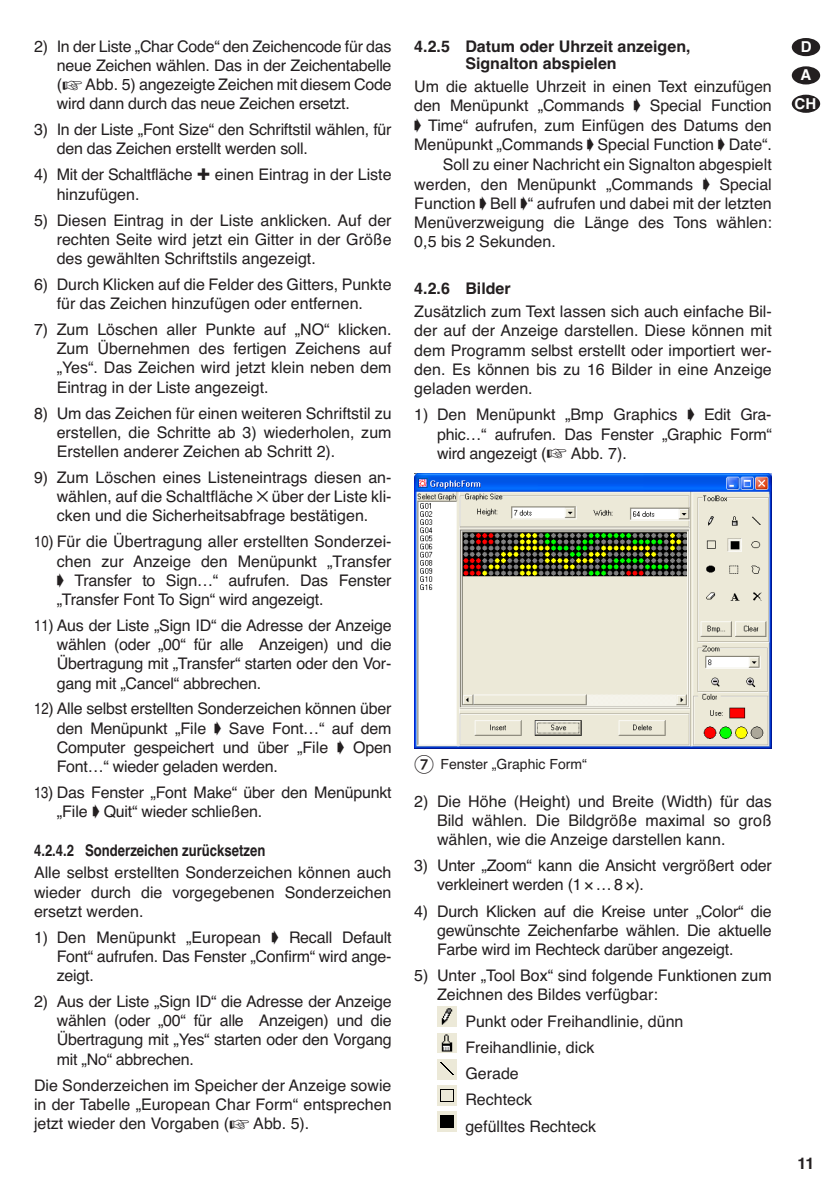
<style>
.page{position:relative;width:840px;height:1191px;background:#fff}
.page>*{position:absolute;margin:0;border:0;box-sizing:border-box;transform-origin:0 0}
.t1{font:16px/19.2px "Helvetica";color:#231f20;text-align:justify}
.t2{font:700 16px/17.6px "Helvetica";color:#231f20}
.t3{font:700 condensed 16px "Helvetica";color:#231f20}
.t4{font:700 15px/28.4px "Helvetica";color:#fff;text-align:center}
.t5{font:14px "Helvetica";color:#231f20}
.s1{font-stretch:condensed}
.s2{font-family:"Koz Go Pro";font-weight:500;font-size:20px}
</style>
<div class="page">
<div style="left:791px;top:38px;width:28px;height:18px;background:#231f20;border-radius:50%"></div>
<div style="left:791px;top:66px;width:28px;height:18px;background:#231f20;border-radius:50%"></div>
<div style="left:791px;top:95px;width:28px;height:18px;background:#231f20;border-radius:50%"></div>
<img style="left:437px;top:1111px;width:19px;height:20px">
<img style="left:437px;top:1085px;width:19px;height:20px">
<img style="left:437px;top:1059px;width:19px;height:20px">
<img style="left:437px;top:1033px;width:19px;height:20px">
<img style="left:437px;top:1006px;width:19px;height:20px">
<img style="left:414px;top:473px;width:356px;height:275px">
<p class="t1" style="left:57px;top:38px;width:336px;text-indent:-23px">2) In der Liste „Char Code“ den Zeichencode für das neue Zeichen wählen. Das in der Zeichentabelle (☞ Abb. 5) angezeigte Zeichen mit diesem Code wird dann durch das neue Zeichen ersetzt.</p>
<p class="t1" style="left:57px;top:122px;width:336px;text-indent:-23px">3) In der Liste „Font Size“ den Schriftstil wählen, für den das Zeichen erstellt werden soll.</p>
<p class="t1" style="left:34px;top:167px;width:160px">4) Mit der Schaltfläche</p>
<p class="t1" style="left:215px;top:167px;width:178px">einen Eintrag in der Liste</p>
<p class="t1" style="left:57px;top:186px;width:84px">hinzufügen.</p>
<p class="t1" style="left:57px;top:212px;width:336px;text-indent:-23px">5) Diesen Eintrag in der Liste anklicken. Auf der rechten Seite wird jetzt ein Gitter in der Größe des gewählten Schriftstils angezeigt.</p>
<p class="t1" style="left:34px;top:276px;width:359px;text-align:center">6) Durch Klicken auf die Felder des Gitters, Punkte für das Zeichen hinzufügen oder entfernen.</p>
<p class="t1" style="left:57px;top:321px;width:336px;text-indent:-23px">7) Zum Löschen aller Punkte auf „NO“ klicken.<br>Zum Übernehmen des fertigen Zeichens auf „Yes“. Das Zeichen wird jetzt klein neben dem Eintrag in der Liste angezeigt.</p>
<p class="t1" style="left:57px;top:405px;width:336px;text-indent:-23px">8) Um das Zeichen für einen weiteren Schriftstil zu erstellen, die Schritte ab 3) wiederholen, zum Erstellen anderer Zeichen ab Schritt 2).</p>
<p class="t1" style="left:57px;top:469px;width:336px;text-indent:-23px">9) Zum Löschen eines Listeneintrags diesen an - wählen, auf die Schaltfläche ✕ über der Liste kli&shy;cken und die Sicherheitsabfrage bestätigen.</p>
<p class="t1" style="left:57px;top:533px;width:336px;text-indent:-23px"><span class="s1">10</span>) Für die Übertragung aller erstellten Sonderzei&shy;chen zur Anzeige den Menüpunkt „Transfer ➧ Transfer to Sign…“ aufrufen. Das Fenster „Transfer Font To Sign“ wird angezeigt.</p>
<p class="t1" style="left:57px;top:617px;width:336px;text-indent:-23px"><span class="s1">11</span>) Aus der Liste „Sign ID“ die Adresse der Anzeige wählen (oder „00“ für alle Anzeigen) und die Übertragung mit „Transfer“ starten oder den Vor&shy;gang mit „Cancel“ abbrechen.</p>
<p class="t1" style="left:57px;top:701px;width:336px;text-indent:-23px"><span class="s1">12</span>) Alle selbst erstellten Sonderzeichen können über den Menüpunkt „File ➧ Save Font…“ auf dem Computer gespeichert und über „File ➧ Open Font…“ wieder geladen werden.</p>
<p class="t1" style="left:57px;top:784px;width:336px;text-indent:-23px"><span class="s1">13</span>) Das Fenster „Font Make“ über den Menüpunkt „File ➧ Quit“ wieder schließen.</p>
<p class="t3" style="left:34px;top:844px;width:233px">4.2.4.2 Sonderzeichen zurücksetzen</p>
<p class="t1" style="left:34px;top:864px;width:359px">Alle selbst erstellten Sonderzeichen können auch wieder durch die vorgegebenen Sonderzeichen ersetzt werden.</p>
<p class="t1" style="left:57px;top:929px;width:336px;text-indent:-23px">1) Den Menüpunkt „European ➧ Recall Default Font“ aufrufen. Das Fenster „Confirm“ wird ange&shy;zeigt.</p>
<p class="t1" style="left:57px;top:993px;width:336px;text-indent:-23px">2) Aus der Liste „Sign ID“ die Adresse der Anzeige wählen (oder „00“ für alle Anzeigen) und die Übertragung mit „Yes“ starten oder den Vorgang mit „No“ abbrechen.</p>
<p class="t1" style="left:34px;top:1076px;width:359px">Die Sonderzeichen im Speicher der Anzeige sowie in der Tabelle „European Char Form“ entsprechen jetzt wieder den Vorgaben (☞ Abb. 5).</p>
<p class="t2" style="left:465px;top:39px;width:226px;text-indent:-51px">4.2.5 Datum oder Uhrzeit anzeigen,<br>Signalton abspielen</p>
<p class="t1" style="left:414px;top:78px;width:359px">Um die aktuelle Uhrzeit in einen Text einzufügen</p>
<p class="t1" style="left:414px;top:98px;width:359px">den Menüpunkt „Commands ➧ Special Function</p>
<p class="t1" style="left:414px;top:117px;width:359px">➧ Time“ aufrufen, zum Einfügen des Datums den</p>
<p class="t1" style="left:414px;top:136px;width:359px">Menüpunkt „Commands ➧ Special Function ➧ Date“.</p>
<p class="t1" style="left:442px;top:157px;width:330px">Soll zu einer Nachricht ein Signalton abgespielt</p>
<p class="t1" style="left:414px;top:176px;width:359px">werden, den Menüpunkt „Commands ➧ Special</p>
<p class="t1" style="left:414px;top:195px;width:359px">Function ➧ Bell ➧“ aufrufen und dabei mit der letzten</p>
<p class="t1" style="left:414px;top:214px;width:359px">Menüverzweigung die Länge des Tons wählen:</p>
<p class="t1" style="left:414px;top:233px;width:143px">0,5 bis 2 Sekunden.</p>
<p class="t2" style="left:414px;top:281px;width:98px">4.2.6 Bilder</p>
<p class="t1" style="left:414px;top:303px;width:359px">Zusätzlich zum Text lassen sich auch einfache Bil&shy;der auf der Anzeige darstellen. Diese können mit dem Programm selbst erstellt oder importiert wer&shy;den. Es können bis zu 16 Bilder in eine Anzeige geladen werden.</p>
<p class="t1" style="left:437px;top:406px;width:336px;text-indent:-23px">1) Den Menüpunkt „Bmp Graphics ➧ Edit Gra&shy;phic…“ aufrufen. Das Fenster „Graphic Form“ wird angezeigt (☞ Abb. 7).</p>
<p class="t5" style="left:414px;top:759px;width:174px"><span class="s2">⑦</span> Fenster „Graphic Form“</p>
<p class="t1" style="left:437px;top:793px;width:336px;text-indent:-23px">2) Die Höhe (Height) und Breite (Width) für das Bild wählen. Die Bildgröße maximal so groß wählen, wie die Anzeige darstellen kann.</p>
<p class="t1" style="left:437px;top:857px;width:336px;text-indent:-23px">3) Unter „Zoom“ kann die Ansicht vergrößert oder verkleinert werden (1 × … 8 ×).</p>
<p class="t1" style="left:437px;top:903px;width:336px;text-indent:-23px">4) Durch Klicken auf die Kreise unter „Color“ die gewünschte Zeichenfarbe wählen. Die aktuelle Farbe wird im Rechteck darüber angezeigt.</p>
<p class="t1" style="left:437px;top:967px;width:336px;text-indent:-23px">5) Unter „Tool Box“ sind folgende Funktionen zum<br>Zeichnen des Bildes verfügbar:</p>
<p class="t1" style="left:465px;top:1009px;width:219px;line-height:26.2px;text-align:left">Punkt oder Freihandlinie, dünn<br>Freihandlinie, dick<br>Gerade<br>Rechteck<br>gefülltes Rechteck</p>
<p class="t4" style="left:794px;top:34px;width:23px">D<br>A<br>CH</p>
<p class="t2" style="left:797px;top:1156px;width:18px">11</p>
</div>
